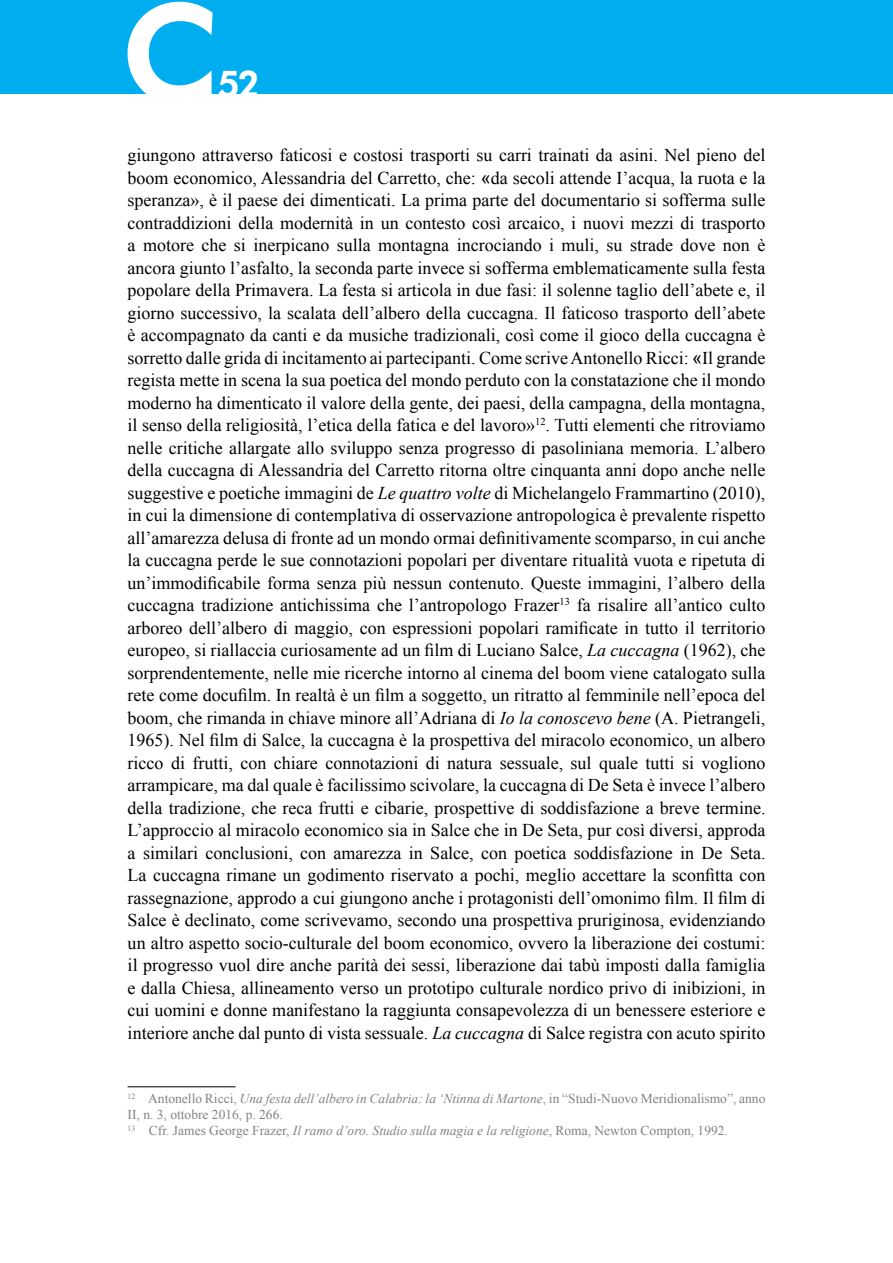
<style>
.page{position:relative;width:893px;height:1263px;background:#fff}
.page>*{position:absolute;margin:0;border:0;box-sizing:border-box;transform-origin:0 0}
.t1{font:36px "Motor Oil 1937 M54";color:#fff}
.t2{font:18px/22.5px "Times New Roman";color:#000;text-align:justify}
.t3{font:13.5px/16.2px "Times New Roman";color:#808285}
.s1{font-family:"Arial Unicode MS"}
.s2{font-style:italic}
</style>
<div class="page">
<div style="left:0;top:0;width:893px;height:94px;background:#00aeef"></div>
<svg style="left:128px;top:2px;width:85px;height:92px"></svg>
<hr style="left:128px;top:1086px;width:108px;height:1px;background:#000">
<h1 class="t1" style="left:217px;top:68px;width:43px">52</h1>
<p class="t2" style="left:128px;top:144px;width:639px">giungono attraverso faticosi e costosi trasporti su carri trainati da asini. Nel pieno del boom economico, Alessandria del Carretto, che: <span class="s1">«</span>da secoli attende I’acqua, la ruota e la speranza», è il paese dei dimenticati. La prima parte del documentario si sofferma sulle contraddizioni della modernità in un contesto così arcaico, i nuovi mezzi di trasporto a motore che si inerpicano sulla montagna incrociando i muli, su strade dove non è ancora giunto l’asfalto, la seconda parte invece si sofferma emblematicamente sulla festa popolare della Primavera. La festa si articola in due fasi: il solenne taglio dell’abete e, il giorno successivo, la scalata dell’albero della cuccagna. Il faticoso trasporto dell’abete è accompagnato da canti e da musiche tradizionali, così come il gioco della cuccagna è sorretto dalle grida di incitamento ai partecipanti. Come scrive Antonello Ricci: <span class="s1">«</span>Il grande regista mette in scena la sua poetica del mondo perduto con la constatazione che il mondo moderno ha dimenticato il valore della gente, dei paesi, della campagna, della montagna, il senso della religiosità, l’etica della fatica e del lavoro»<sup>12</sup>. Tutti elementi che ritroviamo nelle critiche allargate allo sviluppo senza progresso di pasoliniana memoria. L’albero della cuccagna di Alessandria del Carretto ritorna oltre cinquanta anni dopo anche nelle suggestive e poetiche immagini de <span class="s2">Le quattro volte</span> di Michelangelo Frammartino (2010), in cui la dimensione di contemplativa di osservazione antropologica è prevalente rispetto all’amarezza delusa di fronte ad un mondo ormai definitivamente scomparso, in cui anche la cuccagna perde le sue connotazioni popolari per diventare ritualità vuota e ripetuta di un’immodificabile forma senza più nessun contenuto. Queste immagini, l’albero della cuccagna tradizione antichissima che l’antropologo Frazer<sup>13</sup> fa risalire all’antico culto arboreo dell’albero di maggio, con espressioni popolari ramificate in tutto il territorio europeo, si riallaccia curiosamente ad un film di Luciano Salce, <span class="s2">La cuccagna</span> (1962), che sorprendentemente, nelle mie ricerche intorno al cinema del boom viene catalogato sulla rete come docufilm. In realtà è un film a soggetto, un ritratto al femminile nell’epoca del boom, che rimanda in chiave minore all’Adriana di <span class="s2">Io la conoscevo bene</span> (A. Pietrangeli, 1965). Nel film di Salce, la cuccagna è la prospettiva del miracolo economico, un albero ricco di frutti, con chiare connotazioni di natura sessuale, sul quale tutti si vogliono arrampicare, ma dal quale è facilissimo scivolare, la cuccagna di De Seta è invece l’albero della tradizione, che reca frutti e cibarie, prospettive di soddisfazione a breve termine.<br>L’approccio al miracolo economico sia in Salce che in De Seta, pur così diversi, approda a similari conclusioni, con amarezza in Salce, con poetica soddisfazione in De Seta.<br>La cuccagna rimane un godimento riservato a pochi, meglio accettare la sconfitta con rassegnazione, approdo a cui giungono anche i protagonisti dell’omonimo film. Il film di Salce è declinato, come scrivevamo, secondo una prospettiva pruriginosa, evidenziando un altro aspetto socio-culturale del boom economico, ovvero la liberazione dei costumi: il progresso vuol dire anche parità dei sessi, liberazione dai tabù imposti dalla famiglia e dalla Chiesa, allineamento verso un prototipo culturale nordico privo di inibizioni, in cui uomini e donne manifestano la raggiunta consapevolezza di un benessere esteriore e interiore anche dal punto di vista sessuale. <span class="s2">La cuccagna</span> di Salce registra con acuto spirito</p>
<p class="t3" style="left:128px;top:1090px;width:639px"><sup>12</sup> Antonello Ricci, <span class="s2">Una festa dell’albero in Calabria: la ‘Ntinna di Martone</span>, in “Studi-Nuovo Meridionalismo”, anno<br>II, n. 3, ottobre 2016, p. 266.<br><sup>13</sup> Cfr. James George Frazer, <span class="s2">Il ramo d’oro. Studio sulla magia e la religione</span>, Roma, Newton Compton, 1992.</p>
</div>
